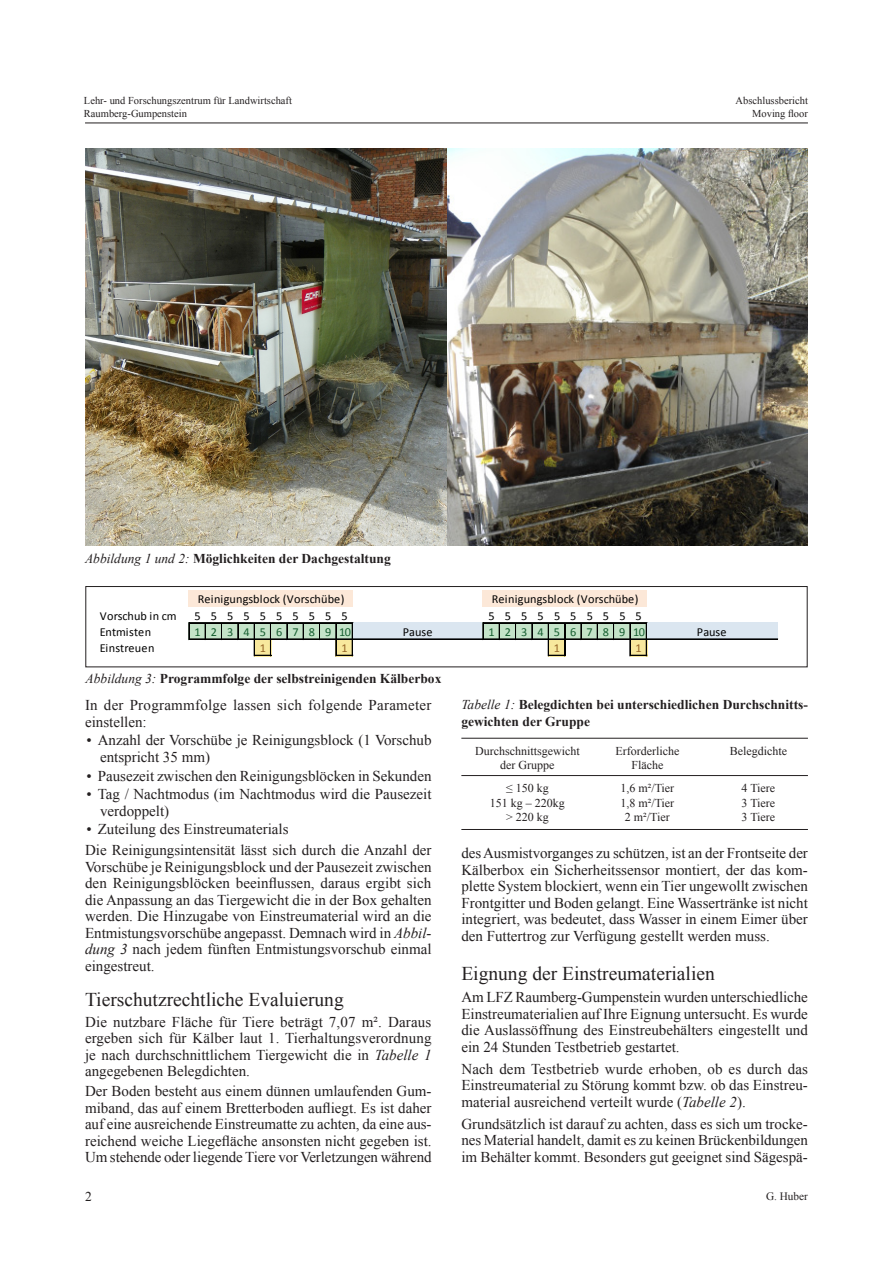
<style>
.page{position:relative;width:893px;height:1263px;background:#fff}
.page>*{position:absolute;margin:0;border:0;box-sizing:border-box;transform-origin:0 0}
.Zwischentitel_1{font:19.5px "Times New Roman";color:#231f20}
.Fließtext{font:15px/16.5px "Times New Roman";color:#231f20;text-align:justify}
.Punkt-Aufzählung{font:15px/16.5px "Times New Roman";color:#231f20}
.Beschriftung{font:700 13.5px/16.5px "Times New Roman";color:#231f20}
.t1{font:13.5px "Times New Roman";color:#231f20}
.t2{font:12.3px "Calibri";letter-spacing:.01em;color:#000}
.t3{font:12.3px "Calibri";letter-spacing:.82em;color:#165e30}
.t4{font:12.3px "Calibri";letter-spacing:.82em;color:#000}
.t5{font:12.3px "Calibri";color:#966427}
.Tabelle_Linie_oben{font:12px "Times New Roman";color:#231f20}
.Tabelle_Text{font:12px "Times New Roman";color:#231f20}
.Tabelle_Linie_unten{font:12px "Times New Roman";color:#231f20}
.Kopfzeile_rechts{font:11.25px "Times New Roman";color:#231f20}
.titel_links{font:10.5px/12.6px "Times New Roman";color:#231f20}
.titel_rechts{font:10.5px "Times New Roman";color:#231f20}
.s1{font-weight:400;font-style:italic}
.s2{font-style:italic}
</style>
<div class="page">
<svg style="left:732px;top:122px;width:76px;height:1px"></svg>
<svg style="left:85px;top:122px;width:211px;height:1px"></svg>
<hr style="left:85px;top:123px;width:723px;height:1px;background:#231f20">
<img style="left:85px;top:149px;width:723px;height:397px">
<div style="left:86px;top:586px;width:721px;height:81px;border:1px solid #231f20"></div>
<hr style="left:461px;top:738px;width:347px;height:1px;background:#231f20">
<hr style="left:461px;top:775px;width:347px;height:1px;background:#231f20">
<hr style="left:461px;top:829px;width:347px;height:1px;background:#231f20">
<div style="left:189px;top:591px;width:164px;height:16px;background:#fce8d8"></div>
<div style="left:483px;top:591px;width:164px;height:16px;background:#fce8d8"></div>
<div style="left:189px;top:623px;width:164px;height:17px;background:#c4e3c8"></div>
<div style="left:352px;top:623px;width:132px;height:17px;background:#dbe6f0"></div>
<div style="left:483px;top:623px;width:164px;height:17px;background:#c4e3c8"></div>
<div style="left:646px;top:623px;width:132px;height:17px;background:#dbe6f0"></div>
<div style="left:254px;top:639px;width:17px;height:17px;background:#f8e89d"></div>
<div style="left:336px;top:639px;width:17px;height:17px;background:#f8e89d"></div>
<div style="left:548px;top:639px;width:17px;height:17px;background:#f8e89d"></div>
<div style="left:630px;top:639px;width:17px;height:17px;background:#f8e89d"></div>
<hr style="left:190px;top:622px;width:163px;height:1px;background:#000">
<hr style="left:190px;top:623px;width:163px;height:1px;background:#000">
<svg style="left:255px;top:655px;width:15px;height:1px"></svg>
<svg style="left:337px;top:655px;width:15px;height:1px"></svg>
<svg style="left:549px;top:655px;width:15px;height:1px"></svg>
<svg style="left:189px;top:623px;width:1px;height:17px"></svg>
<svg style="left:205px;top:624px;width:1px;height:15px"></svg>
<svg style="left:221px;top:624px;width:1px;height:15px"></svg>
<svg style="left:238px;top:624px;width:1px;height:15px"></svg>
<hr style="left:254px;top:623px;width:1px;height:33px;background:#000">
<hr style="left:270px;top:623px;width:1px;height:33px;background:#000">
<hr style="left:271px;top:623px;width:1px;height:33px;background:#000">
<svg style="left:287px;top:624px;width:1px;height:15px"></svg>
<svg style="left:303px;top:624px;width:1px;height:15px"></svg>
<svg style="left:319px;top:624px;width:1px;height:15px"></svg>
<hr style="left:336px;top:623px;width:1px;height:33px;background:#000">
<hr style="left:352px;top:623px;width:1px;height:33px;background:#000">
<svg style="left:483px;top:623px;width:1px;height:16px"></svg>
<svg style="left:499px;top:624px;width:1px;height:15px"></svg>
<svg style="left:515px;top:624px;width:1px;height:15px"></svg>
<svg style="left:532px;top:624px;width:1px;height:15px"></svg>
<hr style="left:548px;top:623px;width:1px;height:33px;background:#000">
<hr style="left:564px;top:623px;width:1px;height:33px;background:#000">
<hr style="left:565px;top:623px;width:1px;height:33px;background:#000">
<svg style="left:581px;top:624px;width:1px;height:15px"></svg>
<svg style="left:597px;top:624px;width:1px;height:15px"></svg>
<svg style="left:613px;top:624px;width:2px;height:15px"></svg>
<hr style="left:630px;top:623px;width:1px;height:33px;background:#000">
<hr style="left:646px;top:623px;width:1px;height:33px;background:#000">
<hr style="left:484px;top:622px;width:163px;height:1px;background:#000">
<hr style="left:484px;top:623px;width:163px;height:1px;background:#000">
<hr style="left:190px;top:639px;width:588px;height:1px;background:#000">
<svg style="left:631px;top:655px;width:15px;height:1px"></svg>
<p class="titel_links" style="left:84px;top:94px;width:209px">Lehr- und Forschungszentrum für Landwirtschaft<br>Raumberg-Gumpenstein</p>
<p class="titel_rechts" style="left:736px;top:93px;width:74px">Abschlussbericht</p>
<p class="titel_rechts" style="left:752px;top:106px;width:57px">Moving floor</p>
<p class="Beschriftung" style="left:85px;top:550px;width:307px"><span class="s1">Abbildung 1 und 2:</span> Möglichkeiten der Dachgestaltung</p>
<p class="t2" style="left:198px;top:591px;width:148px">Reinigungsblock (Vorschübe)</p>
<p class="t2" style="left:492px;top:591px;width:148px">Reinigungsblock (Vorschübe)</p>
<p class="t2" style="left:100px;top:608px;width:78px">Vorschub in cm</p>
<p class="t4" style="left:195px;top:608px;width:155px">5555555555</p>
<p class="t4" style="left:489px;top:608px;width:155px">5555555555</p>
<p class="t2" style="left:100px;top:624px;width:53px">Entmisten</p>
<p class="t3" style="left:195px;top:624px;width:158px">12345678910</p>
<p class="t2" style="left:403px;top:624px;width:31px">Pause</p>
<p class="t3" style="left:489px;top:624px;width:158px">12345678910</p>
<p class="t2" style="left:697px;top:624px;width:31px">Pause</p>
<p class="t2" style="left:100px;top:640px;width:56px">Einstreuen</p>
<p class="t5" style="left:260px;top:640px;width:8px">1</p>
<p class="t5" style="left:342px;top:640px;width:8px">1</p>
<p class="t5" style="left:554px;top:640px;width:8px">1</p>
<p class="t5" style="left:636px;top:640px;width:8px">1</p>
<p class="Beschriftung" style="left:86px;top:670px;width:357px"><span class="s1">Abbildung 3:</span> Programmfolge der selbstreinigenden Kälberbox</p>
<p class="Fließtext" style="left:85px;top:697px;width:348px">In der Programmfolge lassen sich folgende Parameter einstellen:</p>
<p class="Punkt-Aufzählung" style="left:100px;top:732px;width:333px;text-indent:-14px">• Anzahl der Vorschübe je Reinigungsblock (1 Vorschub entspricht 35 mm)</p>
<p class="Punkt-Aufzählung" style="left:87px;top:767px;width:347px">• Pausezeit zwischen den Reinigungsblöcken in Sekunden</p>
<p class="Punkt-Aufzählung" style="left:100px;top:786px;width:333px;text-indent:-14px">• Tag / Nachtmodus (im Nachtmodus wird die Pausezeit verdoppelt)</p>
<p class="Punkt-Aufzählung" style="left:87px;top:821px;width:204px">• Zuteilung des Einstreumaterials</p>
<p class="Fließtext" style="left:85px;top:842px;width:348px">Die Reinigungsintensität lässt sich durch die Anzahl der Vorschübe je Reinigungsblock und der Pausezeit zwischen den Reinigungsblöcken beeinflussen, daraus ergibt sich die Anpassung an das Tiergewicht die in der Box gehalten werden. Die Hinzugabe von Einstreumaterial wird an die Entmistungsvorschübe angepasst. Demnach wird in <span class="s2">Abbil&shy;dung 3</span> nach jedem fünften Entmistungsvorschub einmal eingestreut.</p>
<p class="Zwischentitel_1" style="left:85px;top:986px;width:260px">Tierschutzrechtliche Evaluierung</p>
<p class="Fließtext" style="left:85px;top:1013px;width:348px">Die nutzbare Fläche für Tiere beträgt 7,07 m². Daraus ergeben sich für Kälber laut 1. Tierhaltungsverordnung je nach durchschnittlichem Tiergewicht die in <span class="s2">Tabelle 1 </span>angegebenen Belegdichten.</p>
<p class="Fließtext" style="left:85px;top:1082px;width:348px">Der Boden besteht aus einem dünnen umlaufenden Gum&shy;miband, das auf einem Bretterboden aufliegt. Es ist daher auf eine ausreichende Einstreumatte zu achten, da eine aus&shy;reichend weiche Liegefläche ansonsten nicht gegeben ist.<br>Um stehende oder liegende Tiere vor Verletzungen während</p>
<p class="Beschriftung" style="left:461px;top:696px;width:348px"><span class="s1">Tabelle 1:</span> Belegdichten bei unterschiedlichen Durchschnitts&shy;gewichten der Gruppe</p>
<p class="Tabelle_Linie_oben" style="left:475px;top:743px;width:106px">Durchschnittsgewicht</p>
<p class="Tabelle_Linie_oben" style="left:615px;top:743px;width:65px">Erforderliche</p>
<p class="Tabelle_Linie_oben" style="left:730px;top:743px;width:59px">Belegdichte</p>
<p class="Tabelle_Text" style="left:500px;top:757px;width:56px">der Gruppe</p>
<p class="Tabelle_Text" style="left:631px;top:757px;width:33px">Fläche</p>
<p class="Tabelle_Linie_oben" style="left:506px;top:780px;width:44px">≤ 150 kg</p>
<p class="Tabelle_Linie_oben" style="left:620px;top:780px;width:55px">1,6 m²/Tier</p>
<p class="Tabelle_Linie_oben" style="left:742px;top:780px;width:35px">4 Tiere</p>
<p class="Tabelle_Text" style="left:490px;top:795px;width:76px">151 kg – 220kg</p>
<p class="Tabelle_Text" style="left:620px;top:795px;width:55px">1,8 m²/Tier</p>
<p class="Tabelle_Text" style="left:742px;top:795px;width:35px">3 Tiere</p>
<p class="Tabelle_Linie_unten" style="left:506px;top:809px;width:44px">&gt; 220 kg</p>
<p class="Tabelle_Linie_unten" style="left:625px;top:809px;width:46px">2 m²/Tier</p>
<p class="Tabelle_Linie_unten" style="left:742px;top:809px;width:35px">3 Tiere</p>
<p class="Fließtext" style="left:461px;top:845px;width:348px">des Ausmistvorganges zu schützen, ist an der Frontseite der Kälberbox ein Sicherheitssensor montiert, der das kom&shy;plette System blockiert, wenn ein Tier ungewollt zwischen Frontgitter und Boden gelangt. Eine Wassertränke ist nicht integriert, was bedeutet, dass Wasser in einem Eimer über den Futtertrog zur Verfügung gestellt werden muss.</p>
<p class="Zwischentitel_1" style="left:461px;top:961px;width:255px">Eignung der Einstreumaterialien</p>
<p class="Fließtext" style="left:461px;top:989px;width:348px">Am LFZ Raumberg-Gumpenstein wurden unterschiedliche Einstreumaterialien auf Ihre Eignung untersucht. Es wurde die Auslassöffnung des Einstreubehälters eingestellt und ein 24 Stunden Testbetrieb gestartet.</p>
<p class="Fließtext" style="left:461px;top:1060px;width:348px">Nach dem Testbetrieb wurde erhoben, ob es durch das Einstreumaterial zu Störung kommt bzw. ob das Einstreu&shy;material ausreichend verteilt wurde (<span class="s2">Tabelle 2</span>).</p>
<p class="Fließtext" style="left:461px;top:1115px;width:348px">Grundsätzlich ist darauf zu achten, dass es sich um trocke&shy;nes Material handelt, damit es zu keinen Brückenbildungen im Behälter kommt. Besonders gut geeignet sind Sägespä-</p>
<p class="t1" style="left:85px;top:1188px;width:8px">2</p>
<p class="Kopfzeile_rechts" style="left:766px;top:1188px;width:43px">G. Huber</p>
</div>
